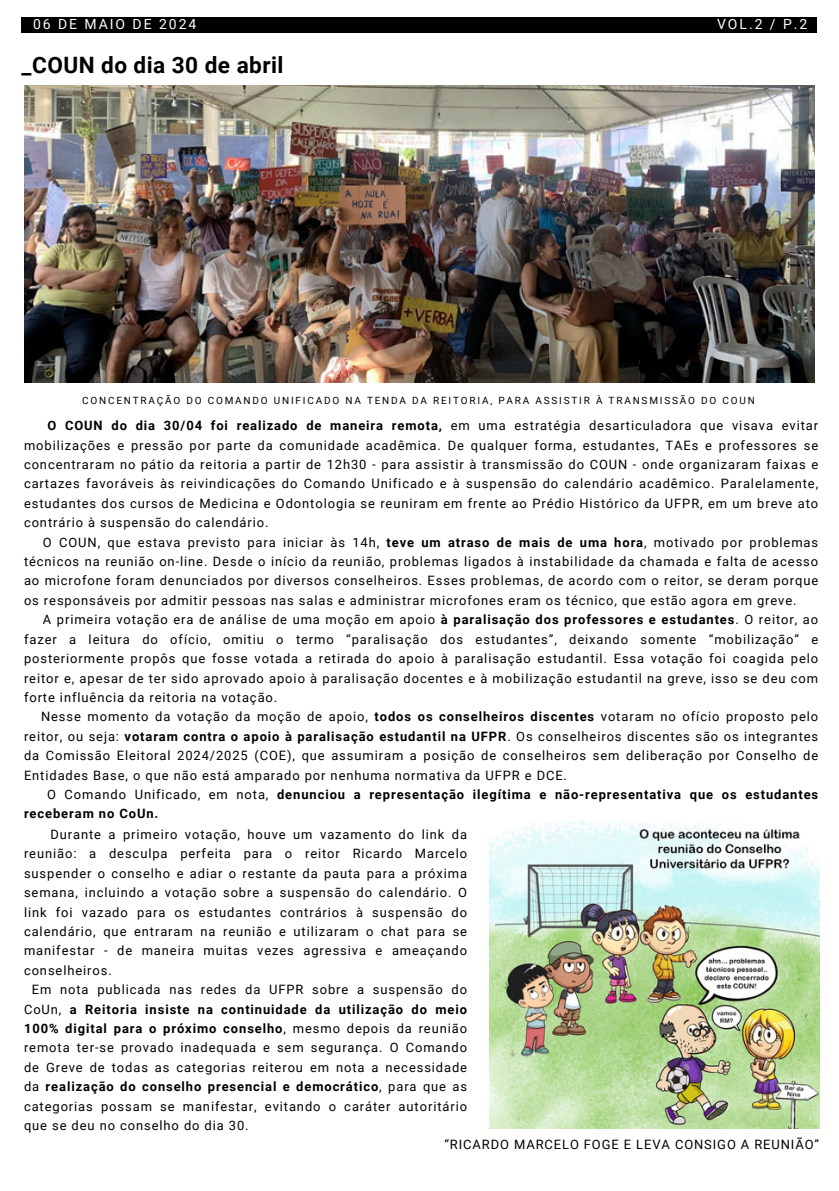
<style>
.page{position:relative;width:839px;height:1191px;background:#fff}
.page>*{position:absolute;margin:0;border:0;box-sizing:border-box;transform-origin:0 0}
.t1{font:700 22.6px "Roboto";letter-spacing:.02em;color:#000}
.t2{font:14px "Roboto";letter-spacing:.14em;color:#fff}
.t3{font:13px "Roboto";letter-spacing:.07em;color:#000}
.t4{font:700 13px "Roboto";letter-spacing:.07em;color:#000}
.t5{font:10px "Roboto";letter-spacing:.18em;color:#000}
.s1{font-weight:700}
.s2{font-weight:400}
</style>
<div class="page">
<img style="left:24px;top:86px;width:791px;height:297px">
<div style="left:22px;top:17px;width:794px;height:16px;background:#000"></div>
<img style="left:489px;top:821px;width:330px;height:308px">
<h3 class="t2" style="left:33px;top:16px;width:165px">06 DE MAIO DE 2024</h3>
<p class="t2" style="left:717px;top:16px;width:92px">VOL.2 / P.2</p>
<p class="t1" style="left:22px;top:52px;width:263px">_COUN do dia 30 de abril</p>
<h2 class="t5" style="left:82px;top:394px;width:674px">CONCENTRAÇÃO DO COMANDO UNIFICADO NA TENDA DA REITORIA, PARA ASSISTIR À TRANSMISSÃO DO COUN</h2>
<h1 class="t3" style="left:47px;top:418px;width:772px"><span class="s1">O COUN do dia 30/04 foi realizado de maneira remota,</span> em uma estratégia desarticuladora que visava evitar</h1>
<h1 class="t3" style="left:24px;top:438px;width:795px">mobilizações e pressão por parte da comunidade acadêmica. De qualquer forma, estudantes, TAEs e professores se</h1>
<h1 class="t3" style="left:24px;top:457px;width:795px">concentraram no pátio da reitoria a partir de 12h30 - para assistir à transmissão do COUN - onde organizaram faixas e</h1>
<h1 class="t3" style="left:24px;top:476px;width:795px">cartazes favoráveis às reivindicações do Comando Unificado e à suspensão do calendário acadêmico. Paralelamente,</h1>
<h1 class="t3" style="left:24px;top:496px;width:795px">estudantes dos cursos de Medicina e Odontologia se reuniram em frente ao Prédio Histórico da UFPR, em um breve ato</h1>
<h1 class="t3" style="left:24px;top:515px;width:246px">contrário à suspensão do calendário.</h1>
<h1 class="t3" style="left:43px;top:535px;width:776px">O COUN, que estava previsto para iniciar às 14h, <span class="s1">teve um atraso de mais de uma hora</span>, motivado por problemas</h1>
<h1 class="t3" style="left:24px;top:554px;width:795px">técnicos na reunião on-line. Desde o início da reunião, problemas ligados à instabilidade da chamada e falta de acesso</h1>
<h1 class="t3" style="left:24px;top:573px;width:795px">ao microfone foram denunciados por diversos conselheiros. Esses problemas, de acordo com o reitor, se deram porque</h1>
<h1 class="t3" style="left:24px;top:593px;width:774px">os responsáveis por admitir pessoas nas salas e administrar microfones eram os técnico, que estão agora em greve.</h1>
<h1 class="t3" style="left:43px;top:612px;width:776px">A primeira votação era de análise de uma moção em apoio <span class="s1">à paralisação dos professores e estudantes</span>. O reitor, ao</h1>
<h1 class="t3" style="left:24px;top:632px;width:795px">fazer a leitura do ofício, omitiu o termo “paralisação dos estudantes”, deixando somente “mobilização” e</h1>
<h1 class="t3" style="left:24px;top:651px;width:795px">posteriormente propôs que fosse votada a retirada do apoio à paralisação estudantil. Essa votação foi coagida pelo</h1>
<h1 class="t3" style="left:24px;top:670px;width:795px">reitor e, apesar de ter sido aprovado apoio à paralisação docentes e à mobilização estudantil na greve, isso se deu com</h1>
<h1 class="t3" style="left:24px;top:690px;width:255px">forte influência da reitoria na votação.</h1>
<h1 class="t3" style="left:41px;top:709px;width:778px">Nesse momento da votação da moção de apoio, <span class="s1">todos os conselheiros discentes</span> votaram no ofício proposto pelo</h1>
<h1 class="t3" style="left:24px;top:729px;width:795px">reitor, ou seja: <span class="s1">votaram contra o apoio à paralisação estudantil na UFPR</span>. Os conselheiros discentes são os integrantes</h1>
<h1 class="t3" style="left:24px;top:748px;width:795px">da Comissão Eleitoral 2024/2025 (COE), que assumiram a posição de conselheiros sem deliberação por Conselho de</h1>
<h1 class="t3" style="left:24px;top:767px;width:544px">Entidades Base, o que não está amparado por nenhuma normativa da UFPR e DCE.</h1>
<h1 class="t4" style="left:47px;top:787px;width:772px"><span class="s2">O Comando Unificado, em nota,</span> denunciou a representação ilegítima e não-representativa que os estudantes</h1>
<h1 class="t4" style="left:24px;top:806px;width:136px">receberam no CoUn.</h1>
<p class="t3" style="left:50px;top:827px;width:418px">Durante a primeiro votação, houve um vazamento do link da</p>
<p class="t3" style="left:24px;top:846px;width:444px">reunião: a desculpa perfeita para o reitor Ricardo Marcelo</p>
<p class="t3" style="left:24px;top:866px;width:444px">suspender o conselho e adiar o restante da pauta para a próxima</p>
<p class="t3" style="left:24px;top:885px;width:444px">semana, incluindo a votação sobre a suspensão do calendário. O</p>
<p class="t3" style="left:24px;top:905px;width:444px">link foi vazado para os estudantes contrários à suspensão do</p>
<p class="t3" style="left:24px;top:924px;width:444px">calendário, que entraram na reunião e utilizaram o chat para se</p>
<p class="t3" style="left:24px;top:943px;width:444px">manifestar - de maneira muitas vezes agressiva e ameaçando</p>
<p class="t3" style="left:24px;top:963px;width:89px">conselheiros.</p>
<p class="t3" style="left:32px;top:982px;width:437px">Em nota publicada nas redes da UFPR sobre a suspensão do</p>
<p class="t4" style="left:24px;top:1002px;width:444px"><span class="s2">CoUn,</span> a Reitoria insiste na continuidade da utilização do meio</p>
<p class="t4" style="left:24px;top:1021px;width:444px">100% digital para o próximo conselho<span class="s2">, mesmo depois da reunião</span></p>
<p class="t3" style="left:24px;top:1040px;width:444px">remota ter-se provado inadequada e sem segurança. O Comando</p>
<p class="t3" style="left:24px;top:1060px;width:444px">de Greve de todas as categorias reiterou em nota a necessidade</p>
<p class="t4" style="left:24px;top:1079px;width:444px"><span class="s2">da</span> realização do conselho presencial e democrático<span class="s2">, para que as</span></p>
<p class="t3" style="left:24px;top:1099px;width:444px">categorias possam se manifestar, evitando o caráter autoritário</p>
<p class="t3" style="left:24px;top:1118px;width:226px">que se deu no conselho do dia 30.</p>
<h3 class="t3" style="left:444px;top:1137px;width:376px">“RICARDO MARCELO FOGE E LEVA CONSIGO A REUNIÃO”</h3>
</div>
